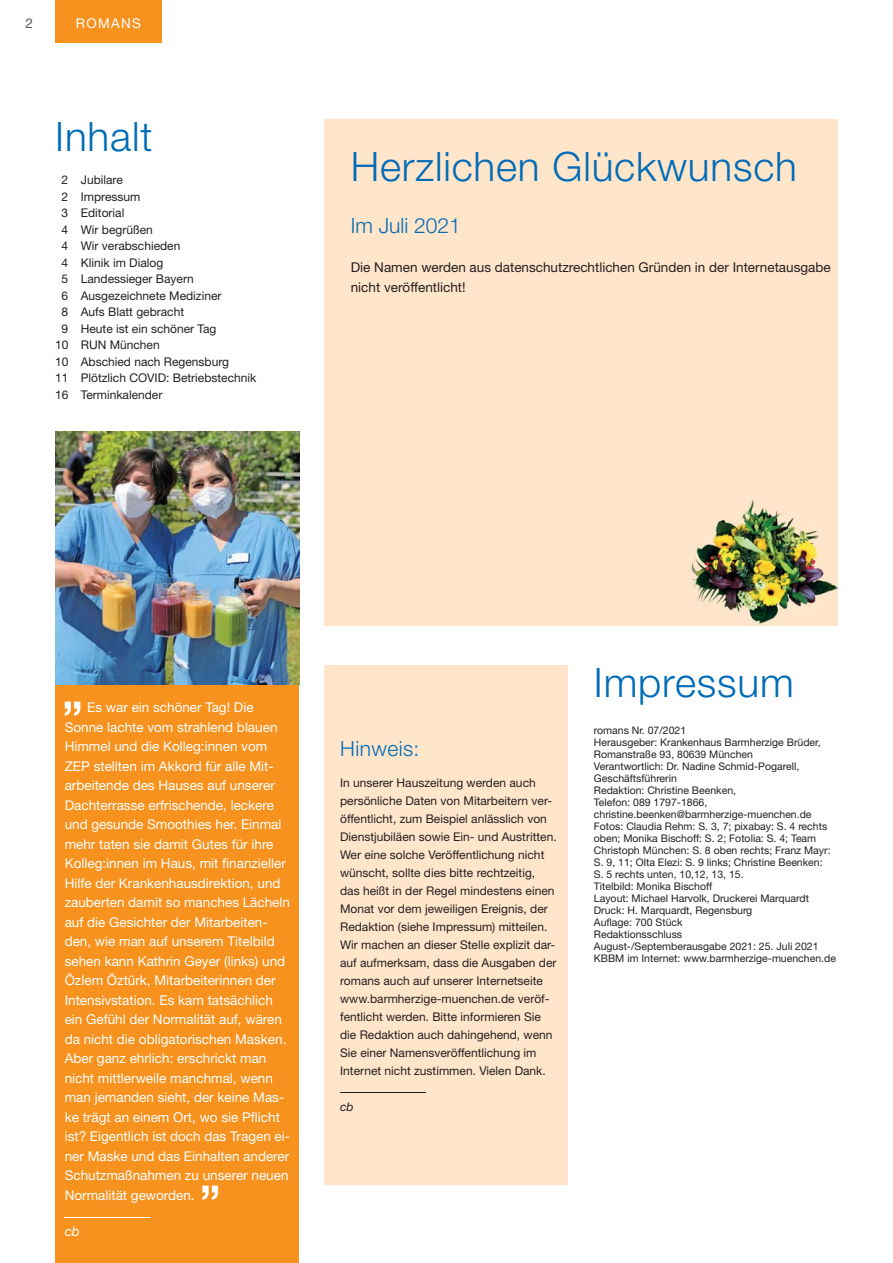
<style>
.page{position:relative;width:893px;height:1263px;background:#fff}
.page>*{position:absolute;margin:0;border:0;box-sizing:border-box;transform-origin:0 0}
.t1{font:300 40.5px "Helvetica Neue";letter-spacing:.02em;color:#006cb7}
.t2{font:300 21px "Helvetica Neue";color:#006cb7}
.t3{font:300 21px "Helvetica Neue";letter-spacing:.02em;color:#006cb7}
.t4{font:13.5px/19.5px "Helvetica Neue";color:#fff}
.t5{font:13.5px/19.5px "Helvetica Neue";color:#231f20}
.t6{font:italic 13.5px "Helvetica Neue";color:#fff}
.t7{font:13.5px "Helvetica Neue";color:#58595b}
.t8{font:12px/18px "Helvetica Neue";color:#231f20}
.t9{font:italic 12px "Helvetica Neue";color:#231f20}
.t10{font:10.5px/12px "Helvetica Neue";color:#231f20}
</style>
<div class="page">
<div style="left:325px;top:665px;width:243px;height:520px;background:#ffe5ca"></div>
<div style="left:55px;top:544px;width:244px;height:719px;background:#f7921e"></div>
<hr style="left:340px;top:1092px;width:85px;height:1px;background:#231f20">
<hr style="left:65px;top:1217px;width:85px;height:1px;background:#fff">
<svg style="left:202px;top:1185px;width:16px;height:15px"></svg>
<svg style="left:65px;top:702px;width:16px;height:14px"></svg>
<div style="left:325px;top:119px;width:513px;height:507px;background:#ffe5ca"></div>
<img style="left:691px;top:499px;width:147px;height:125px">
<div style="left:55px;top:0;width:107px;height:43px;background:#f7921e"></div>
<img style="left:55px;top:431px;width:244px;height:254px">
<p class="t7" style="left:26px;top:18px;width:9px">2</p>
<p class="t4" style="left:76px;top:14px;width:67px">ROMANS</p>
<h1 class="t1" style="left:55px;top:122px;width:99px">Inhalt</h1>
<p class="t8" style="left:61px;top:172px;width:63px">2 Jubilare</p>
<p class="t8" style="left:61px;top:189px;width:81px">2 Impressum</p>
<p class="t8" style="left:61px;top:205px;width:64px">3 Editorial</p>
<p class="t8" style="left:61px;top:222px;width:93px">4 Wir begrüßen</p>
<p class="t8" style="left:61px;top:238px;width:120px">4 Wir verabschieden</p>
<p class="t8" style="left:61px;top:255px;width:103px">4 Klinik im Dialog</p>
<p class="t8" style="left:61px;top:271px;width:134px">5 Landessieger Bayern</p>
<p class="t8" style="left:61px;top:288px;width:162px">6 Ausgezeichnete Mediziner</p>
<p class="t8" style="left:61px;top:304px;width:124px">8 Aufs Blatt gebracht</p>
<p class="t8" style="left:61px;top:321px;width:157px">9 Heute ist ein schöner Tag</p>
<p class="t8" style="left:55px;top:337px;width:106px">10 RUN München</p>
<p class="t8" style="left:55px;top:354px;width:175px">10 Abschied nach Regensburg</p>
<p class="t8" style="left:55px;top:370px;width:203px">11 Plötzlich COVID: Betriebstechnik</p>
<p class="t8" style="left:55px;top:387px;width:109px">16 Terminkalender</p>
<h1 class="t1" style="left:351px;top:152px;width:448px">Herzlichen Glückwunsch</h1>
<h2 class="t2" style="left:351px;top:218px;width:112px">Im Juli 2021</h2>
<p class="t5" style="left:351px;top:259px;width:481px">Die Namen werden aus datenschutzrechtlichen Gründen in der Internetausgabe nicht veröffentlicht!</p>
<p class="t4" style="left:65px;top:699px;width:227px;text-indent:23px">Es war ein schöner Tag! Die Sonne lachte vom strahlend blauen Himmel und die Kolleg:innen vom ZEP stellten im Akkord für alle Mit&shy;arbeitende des Hauses auf unserer Dachterrasse erfrischende, leckere und gesunde Smoothies her. Einmal mehr taten sie damit Gutes für ihre Kolleg:innen im Haus, mit finanzieller Hilfe der Krankenhausdirektion, und zauberten damit so manches Lächeln auf die Gesichter der Mitarbeiten&shy;den, wie man auf unserem Titelbild sehen kann Kathrin Geyer (links) und Özlem Öztürk, Mitarbeiterinnen der Intensivstation. Es kam tatsächlich ein Gefühl der Normalität auf, wären da nicht die obligatorischen Masken.<br>Aber ganz ehrlich: erschrickt man nicht mittlerweile manchmal, wenn man jemanden sieht, der keine Mas&shy;ke trägt an einem Ort, wo sie Pflicht ist? Eigentlich ist doch das Tragen ei&shy;ner Maske und das Einhalten anderer Schutzmaßnahmen zu unserer neuen Normalität geworden.</p>
<p class="t6" style="left:65px;top:1226px;width:17px">cb</p>
<h2 class="t3" style="left:340px;top:741px;width:81px">Hinweis:</h2>
<p class="t8" style="left:340px;top:775px;width:218px">In unserer Hauszeitung werden auch persönliche Daten von Mitarbeitern ver&shy;öffentlicht, zum Beispiel anlässlich von Dienstjubiläen sowie Ein- und Austritten.<br>Wer eine solche Veröffentlichung nicht wünscht, sollte dies bitte rechtzeitig, das heißt in der Regel mindestens einen Monat vor dem jeweiligen Ereignis, der Redaktion (siehe Impressum) mitteilen.<br>Wir machen an dieser Stelle explizit dar&shy;auf aufmerksam, dass die Ausgaben der romans auch auf unserer Internetseite www.barmherzige-muenchen.de veröf&shy;fentlicht werden. Bitte informieren Sie die Redaktion auch dahingehend, wenn Sie einer Namensveröffentlichung im Internet nicht zustimmen. Vielen Dank.</p>
<p class="t9" style="left:340px;top:1103px;width:15px">cb</p>
<h1 class="t1" style="left:594px;top:668px;width:201px">Impressum</h1>
<p class="t10" style="left:594px;top:725px;width:244px">romans Nr. 07/2021<br>Herausgeber: Krankenhaus Barmherzige Brüder, Romanstraße 93, 80639 München<br>Verantwortlich: Dr. Nadine Schmid-Pogarell, Geschäftsführerin<br>Redaktion: Christine Beenken,<br>Telefon: 089 1797-1866, christine.beenken@barmherzige-muenchen.de Fotos: Claudia Rehm: S. 3, 7; pixabay: S. 4 rechts oben; Monika Bischoff: S. 2; Fotolia: S. 4; Team Christoph München: S. 8 oben rechts; Franz Mayr:<br>S. 9, 11; Olta Elezi: S. 9 links; Christine Beenken:<br>S. 5 rechts unten, 10,12, 13, 15.<br>Titelbild: Monika Bischoff<br>Layout: Michael Harvolk, Druckerei Marquardt Druck: H. Marquardt, Regensburg<br>Auflage: 700 Stück<br>Redaktionsschluss<br>August-/Septemberausgabe 2021: 25. Juli 2021<br>KBBM im Internet: www.barmherzige-muenchen.de</p>
</div>
